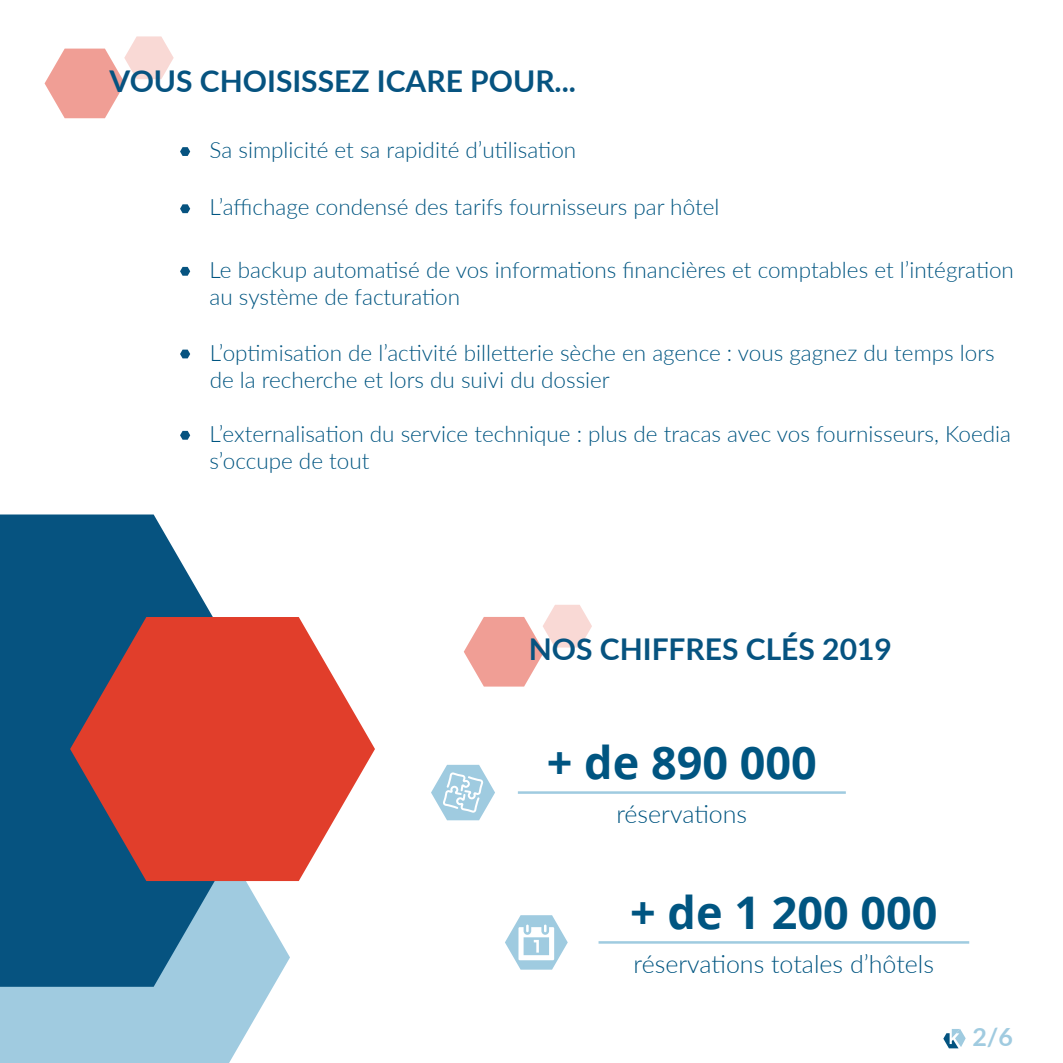
<style>
.page{position:relative;width:1063px;height:1063px;background:#fff}
.page>*{position:absolute;margin:0;border:0;box-sizing:border-box;transform-origin:0 0}
.t1{font:700 45px "Open Sans";color:#005581}
.t2{font:700 30px "Lato";color:#065380}
.t3{font:300 25px "Lato";color:#005581}
.t4{font:700 25px "Lato";color:#a0cbe0}
.t5{font:300 22.5px/27.5px "Lato";color:#005581}
</style>
<div class="page">
<svg style="left:0;top:987px;width:273px;height:76px;background:#a7cfe2"></svg>
<svg style="left:0;top:515px;width:290px;height:472px;fill:#065380"></svg>
<svg style="left:70px;top:617px;width:305px;height:264px;background:#c7574f"></svg>
<svg style="left:943px;top:1029px;width:23px;height:19px"></svg>
<svg style="left:464px;top:605px;width:128px;height:82px"></svg>
<svg style="left:180px;top:204px;width:10px;height:9px"></svg>
<svg style="left:180px;top:267px;width:10px;height:9px"></svg>
<svg style="left:180px;top:350px;width:10px;height:8px"></svg>
<svg style="left:180px;top:431px;width:10px;height:9px"></svg>
<svg style="left:180px;top:147px;width:10px;height:9px"></svg>
<hr style="left:518px;top:791px;width:328px;height:3px;background:#9fcbe0">
<hr style="left:599px;top:941px;width:370px;height:3px;background:#9fcbe0">
<svg style="left:505px;top:915px;width:63px;height:55px"></svg>
<svg style="left:431px;top:765px;width:64px;height:55px"></svg>
<svg style="left:45px;top:36px;width:129px;height:82px"></svg>
<h2 class="t2" style="left:110px;top:59px;width:468px">VOUS CHOISISSEZ ICARE POUR...</h2>
<p class="t5" style="left:210px;top:136px;width:368px">Sa simplicité et sa rapidité d’utilisation</p>
<p class="t5" style="left:210px;top:193px;width:511px">L’affichage condensé des tarifs fournisseurs par hôtel</p>
<p class="t5" style="left:210px;top:255px;width:806px">Le backup automatisé de vos informations financières et comptables et l’intégration au système de facturation</p>
<p class="t5" style="left:210px;top:338px;width:787px">L’optimisation de l’activité billetterie sèche en agence : vous gagnez du temps lors de la recherche et lors du suivi du dossier</p>
<p class="t5" style="left:210px;top:419px;width:803px">L’externalisation du service technique : plus de tracas avec vos fournisseurs, Koedia s’occupe de tout</p>
<h2 class="t2" style="left:529px;top:627px;width:365px">NOS CHIFFRES CLÉS 2019</h2>
<h1 class="t1" style="left:547px;top:731px;width:272px">+ de 890 000</h1>
<p class="t3" style="left:616px;top:796px;width:132px">réservations</p>
<h1 class="t1" style="left:630px;top:881px;width:309px">+ de 1 200 000</h1>
<p class="t3" style="left:634px;top:946px;width:302px">réservations totales d’hôtels</p>
<p class="t4" style="left:972px;top:1018px;width:42px">2/6</p>
</div>
